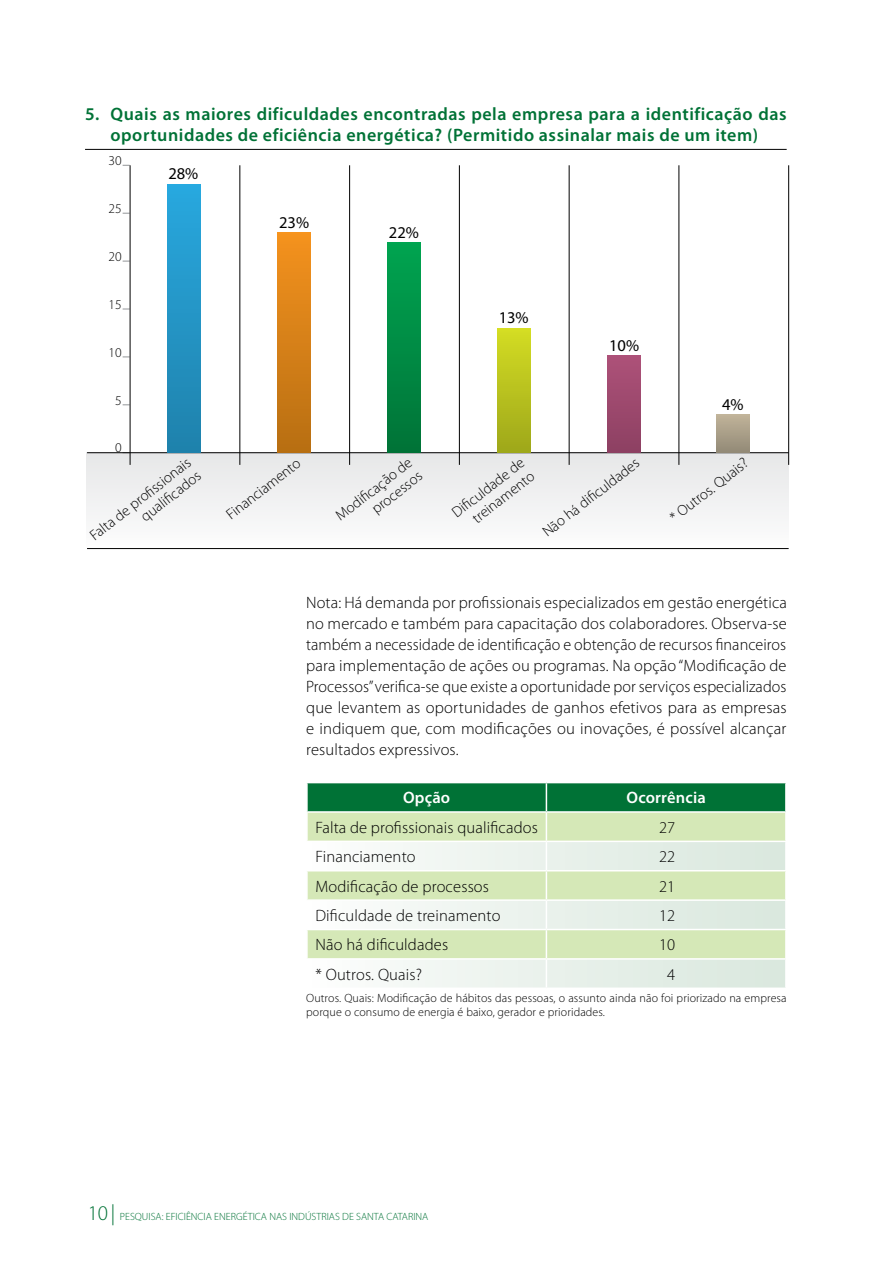
<style>
.page{position:relative;width:893px;height:1263px;background:#fff}
.page>*{position:absolute;margin:0;border:0;box-sizing:border-box;transform-origin:0 0}
.t1{font:600 18px/21px "Myriad Pro";letter-spacing:.03em;color:#007236;text-align:center}
.t2{font:300 16.5px/21px "Myriad Pro";letter-spacing:.01em;color:#000;text-align:justify}
.t3{font:16.5px "Myriad Pro";color:#000}
.t4{font:600 16.5px "Myriad Pro";letter-spacing:.01em;color:#fff}
.t5{font:300 15px/16.5px "Myriad Pro";color:#000;text-align:right}
.t6{font:300 13.5px "Myriad Pro";color:#000}
.t7{font:300 12px/14.4px "Myriad Pro";letter-spacing:.01em;color:#000}
.t8{font:300 10.5px "Myriad Pro";color:#007236}
.s1{font-size:21px}
</style>
<div class="page">
<hr style="left:85px;top:149px;width:702px;height:1px;background:#000">
<div style="left:87px;top:453px;width:702px;height:95px;background:#f1f1f2"></div>
<hr style="left:130px;top:165px;width:1px;height:300px;background:#000">
<hr style="left:240px;top:165px;width:1px;height:300px;background:#000">
<hr style="left:349px;top:165px;width:1px;height:300px;background:#000">
<hr style="left:459px;top:165px;width:1px;height:300px;background:#000">
<hr style="left:569px;top:165px;width:1px;height:300px;background:#000">
<hr style="left:679px;top:165px;width:1px;height:300px;background:#000">
<hr style="left:788px;top:165px;width:1px;height:300px;background:#000">
<hr style="left:87px;top:452px;width:702px;height:1px;background:#000">
<hr style="left:87px;top:548px;width:702px;height:1px;background:#000">
<div style="left:168px;top:184px;width:33px;height:269px;background:linear-gradient(to bottom,#28a8df,#1f82ac)"></div>
<div style="left:277px;top:232px;width:34px;height:221px;background:linear-gradient(to bottom,#f5921e,#b76e12)"></div>
<div style="left:387px;top:242px;width:33px;height:211px;background:linear-gradient(to bottom,#00a451,#007337)"></div>
<div style="left:497px;top:328px;width:33px;height:125px;background:linear-gradient(to bottom,#d5dd23,#9da71a)"></div>
<div style="left:608px;top:356px;width:33px;height:97px;background:linear-gradient(to bottom,#ad5179,#8d4062)"></div>
<div style="left:716px;top:414px;width:33px;height:39px;background:linear-gradient(to bottom,#c1b39a,#928977)"></div>
<svg style="left:307px;top:782px;width:479px;height:205px"></svg>
<hr style="left:785px;top:930px;width:2px;height:28px;background:#fff">
<hr style="left:306px;top:958px;width:240px;height:2px;background:#fff">
<hr style="left:546px;top:958px;width:241px;height:2px;background:#fff">
<p class="t1" style="left:85px;top:103px;width:703px">5. Quais as maiores dificuldades encontradas pela empresa para a identificação das oportunidades de eficiência energética? (Permitido assinalar mais de um item)</p>
<p class="t3" style="left:168px;top:163px;width:31px">28%</p>
<p class="t3" style="left:279px;top:212px;width:31px">23%</p>
<p class="t3" style="left:389px;top:222px;width:31px">22%</p>
<p class="t6" style="left:109px;top:153px;width:15px">30</p>
<p class="t6" style="left:109px;top:201px;width:15px">25</p>
<p class="t6" style="left:109px;top:249px;width:15px">20</p>
<p class="t6" style="left:109px;top:297px;width:15px">15</p>
<p class="t6" style="left:109px;top:345px;width:15px">10</p>
<p class="t6" style="left:115px;top:393px;width:8px">5</p>
<p class="t6" style="left:115px;top:440px;width:8px">0</p>
<p class="t5" style="left:87px;top:530px;width:125px;rotate:-38deg">Falta de profi ssionais qualifi cados</p>
<p class="t5" style="left:223px;top:509px;width:91px;rotate:-38deg">Financiamento</p>
<p class="t5" style="left:333px;top:511px;width:94px;rotate:-38deg">Modifi cação de processos</p>
<p class="t5" style="left:449px;top:508px;width:89px;rotate:-38deg">Difi culdade de treinamento</p>
<p class="t5" style="left:539px;top:527px;width:120px;rotate:-38deg">Não há difi culdades</p>
<p class="t5" style="left:667px;top:513px;width:96px;rotate:-38deg">* Outros. Quais?</p>
<p class="t3" style="left:499px;top:308px;width:31px">13%</p>
<p class="t3" style="left:609px;top:336px;width:31px">10%</p>
<p class="t3" style="left:722px;top:394px;width:23px">4%</p>
<p class="t2" style="left:306px;top:592px;width:482px">Nota: Há demanda por profissionais especializados em gestão energética no mercado e também para capacitação dos colaboradores. Observa-se também a necessidade de identificação e obtenção de recursos financeiros para implementação de ações ou programas. Na opção “Modificação de Processos” verifica-se que existe a oportunidade por serviços especializados que levantem as oportunidades de ganhos efetivos para as empresas e indiquem que, com modificações ou inovações, é possível alcançar resultados expressivos.</p>
<p class="t4" style="left:403px;top:787px;width:49px">Opção</p>
<p class="t4" style="left:627px;top:787px;width:81px">Ocorrência</p>
<p class="t2" style="left:315px;top:817px;width:224px">Falta de profissionais qualificados</p>
<p class="t2" style="left:659px;top:817px;width:18px">27</p>
<p class="t2" style="left:315px;top:846px;width:102px">Financiamento</p>
<p class="t2" style="left:659px;top:846px;width:18px">22</p>
<p class="t2" style="left:315px;top:876px;width:175px">Modificação de processos</p>
<p class="t2" style="left:659px;top:876px;width:18px">21</p>
<p class="t2" style="left:315px;top:905px;width:187px">Dificuldade de treinamento</p>
<p class="t2" style="left:659px;top:905px;width:18px">12</p>
<p class="t2" style="left:315px;top:935px;width:134px">Não há dificuldades</p>
<p class="t2" style="left:659px;top:935px;width:18px">10</p>
<p class="t2" style="left:315px;top:964px;width:108px">* Outros. Quais?</p>
<p class="t2" style="left:667px;top:964px;width:10px">4</p>
<p class="t7" style="left:306px;top:991px;width:482px">Outros. Quais: Modificação de hábitos das pessoas, o assunto ainda não foi priorizado na empresa porque o consumo de energia é baixo, gerador e prioridades.</p>
<p class="t8" style="left:88px;top:1211px;width:342px"><span class="s1">10 |</span> PESQUISA: EFICIÊNCIA ENERGÉTICA NAS INDÚSTRIAS DE SANTA CATARINA</p>
</div>
